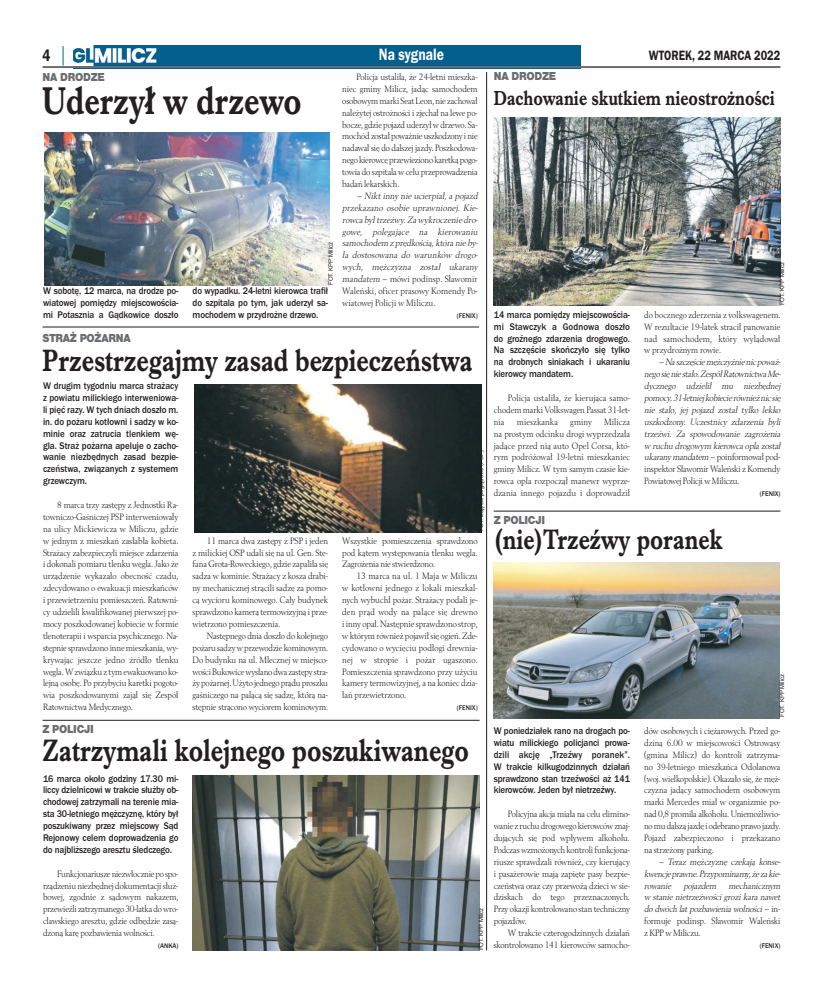
<style>
.page{position:relative;width:823px;height:993px;background:#fff}
.page>*{position:absolute;margin:0;border:0;box-sizing:border-box;transform-origin:0 0}
.t1{font:700 40px "Imprint URWTCE";color:#231f20;scale:.8 1}
.t2{font:700 32px "Imprint URWTCE";color:#231f20;scale:.8 1}
.t3{font:700 29px "Imprint URWTCE";color:#231f20;scale:.8 1}
.t4{font:700 21px "Imprint URWTCE";color:#231f20;scale:.8 1}
.t5{font:17px "Franklin Got URWTCE Dem";color:#fff;scale:.8 1}
.t6{font:17px "Franklin Got URWTCE Dem";color:#231f20;scale:.8 1}
.t7{font:14px "Franklin Got URWTCE Dem";color:#231f20;scale:.8 1}
.t8{font:900 12px "Nimbus San TCE";letter-spacing:-.025em;color:#6c6d70;scale:.9 1}
.t9{font:500 10px/11.9px "Franklin Got URWTCE";letter-spacing:-.01em;color:#231f20;text-align:justify;scale:.9 1}
.t10{font:9.6px/11.9px "Berling TCE";letter-spacing:-.01em;color:#231f20;text-align:justify;scale:.9 1}
.t11{font:italic 9.6px/11.9px "Berling TCE";letter-spacing:-.005em;color:#231f20;scale:.9 1}
.t12{font:9.6px "Berling TCE";letter-spacing:.01em;color:#231f20;scale:.9 1}
.t13{font:500 7px "Franklin Got URWTCE";color:#231f20;scale:.95 1}
.t14{font:6px "Helvetica";letter-spacing:-.005em;color:#231f20}
.s1{font-style:normal}
</style>
<div class="page">
<img style="left:74px;top:46px;width:505px;height:20px">
<hr style="left:43px;top:66px;width:737px;height:2px;background:#6c6d70">
<svg style="left:62px;top:46px;width:1px;height:19px"></svg>
<hr style="left:43px;top:719px;width:436px;height:1px;background:#231f20">
<img style="left:193px;top:775px;width:286px;height:175px">
<img style="left:44px;top:132px;width:285px;height:153px">
<img style="left:194px;top:384px;width:287px;height:148px">
<img style="left:493px;top:117px;width:286px;height:188px">
<img style="left:493px;top:562px;width:286px;height:156px">
<hr style="left:43px;top:326px;width:436px;height:1px;background:#231f20">
<hr style="left:486px;top:72px;width:1px;height:878px;background:#231f20">
<hr style="left:493px;top:510px;width:287px;height:1px;background:#231f20">
<h3 class="t6" style="left:43px;top:45px;width:11px">4</h3>
<h3 class="t5" style="left:378px;top:45px;width:83px">Na sygnale</h3>
<h3 class="t7" style="left:648px;top:47px;width:166px">WTOREK, 22 MARCA 2022</h3>
<p class="t8" style="left:43px;top:69px;width:71px">NA DRODZE</p>
<h1 class="t1" style="left:43px;top:76px;width:325px">Uderzył w drzewo</h1>
<p class="t14" style="left:328px;top:285px;width:44px;rotate:-90deg">FOT. KPP Milicz</p>
<p class="t9" style="left:43px;top:284px;width:152px">W sobotę, 12 marca, na drodze po&shy;wiatowej pomiędzy miejscowościa&shy;mi Potasznia a Gądkowice doszło</p>
<p class="t9" style="left:192px;top:284px;width:152px">do wypadku. 24-letni kierowca trafił do szpitala po tym, jak uderzył sa&shy;mochodem w przydrożne drzewo.</p>
<p class="t10" style="left:342px;top:71px;width:152px;text-indent:14px">Policja ustaliła, że 24-letni mieszka&shy;niec gminy Milicz, jadąc samochodem osobowym marki SeatLeon, nie zachował należytej ostrożności i zjechał na lewe po&shy;bocze, gdzie pojazd uderzył w drzewo. Sa&shy;mochód został poważnieuszkodzony inie nadawał się do dalszej jazdy. Poszkodowa&shy;nego kierowcęprzewieziono karetkąpogo&shy;towia do szpitala w celu przeprowadzenia badań lekarskich.</p>
<p class="t11" style="left:342px;top:189px;width:153px;text-indent:14px">– Nikt inny nie ucierpiał, a pojazd przekazano osobie uprawnionej. Kie&shy;rowca był trzeźwy. Za wykroczenie dro&shy;gowe, polegające na kierowaniu samochodem z prędkością, która nie by&shy;ła dostosowana do warunków drogo&shy;wych, mężczyzna został ukarany mandatem<span class="s1">– mówi podinsp. Sławomir Waleński, oficer prasowy Komendy Po&shy;wiatowej Policji w Miliczu.</span></p>
<p class="t13" style="left:456px;top:311px;width:23px">(FENIX)</p>
<p class="t8" style="left:43px;top:330px;width:99px">STRAŻ POŻARNA</p>
<h2 class="t2" style="left:43px;top:340px;width:539px">Przestrzegajmy zasad bezpieczeństwa</h2>
<p class="t9" style="left:43px;top:379px;width:152px">W drugim tygodniu marca strażacy z powiatu milickiego interweniowa&shy;li pięć razy. W tych dniach doszło m. in. do pożaru kotłowni i sadzy w ko&shy;minie oraz zatrucia tlenkiem wę&shy;gla. Straż pożarna apeluje o zacho&shy;wanie niezbędnych zasad bezpie&shy;czeństwa, związanych z systemem grzewczym.</p>
<p class="t10" style="left:43px;top:498px;width:152px;text-indent:14px">8 marca trzy zastępy z Jednostki Ra&shy;towniczo-Gaśniczej PSP interweniowały na ulicy Mickiewicza w Miliczu, gdzie w jednym z mieszkań zasłabła kobieta.<br>Strażacy zabezpieczyli miejsce zdarzenia i dokonali pomiaru tlenku węgla. Jako że urządzenie wykazało obecność czadu, zdecydowano o ewakuacji mieszkańców i przewietrzeniu pomieszczeń. Ratowni&shy;cy udzielili kwalifikowanej pierwszej po&shy;mocy poszkodowanej kobiecie w formie tlenoterapii i wsparcia psychicznego. Na&shy;stępnie sprawdzono inne mieszkania, wy&shy;krywając jeszcze jedno źródło tlenku węgla. W związku z tym ewakuowano ko&shy;lejną osobę. Po przybyciu karetki pogoto&shy;wia poszkodowanymi zajął się Zespół Ratownictwa Medycznego.</p>
<p class="t10" style="left:192px;top:534px;width:152px;text-indent:14px">11 marca dwa zastępy z PSP i jeden z milickiej OSP udali się na ul. Gen. Ste&shy;fana Grota-Roweckiego, gdzie zapaliła się sadza w kominie. Strażacy z kosza drabi&shy;ny mechanicznej strącili sadzę za pomo&shy;cą wycioru kominowego. Cały budynek sprawdzono kamerą termowizyjną i prze&shy;wietrzono pomieszczenia.</p>
<p class="t10" style="left:192px;top:629px;width:152px;text-indent:14px">Następnego dnia doszło do kolejnego pożaru sadzy w przewodzie kominowym.<br>Do budynku na ul. Mlecznej w miejsco&shy;wościBukowicewysłano dwa zastępy stra&shy;ży pożarnej.Użyto jednego prąduproszku gaśniczego na palącą się sadzę, którą na&shy;stępnie strącono wyciorem kominowym.</p>
<p class="t14" style="left:478px;top:531px;width:83px;rotate:-90deg">FOT. Zdjęcie poglądowe (PSP)</p>
<p class="t10" style="left:342px;top:534px;width:152px">Wszystkie pomieszczenia sprawdzono pod kątem występowania tlenku węgla.<br>Zagrożenia nie stwierdzono.</p>
<p class="t10" style="left:342px;top:570px;width:152px;text-indent:14px">13 marca na ul. 1 Maja w Miliczu w kotłowni jednego z lokali mieszkal&shy;nych wybuchł pożar. Strażacy podali je&shy;den prąd wody na palące się drewno i inny opał. Następnie sprawdzono strop, w którym również pojawił się ogień. Zde&shy;cydowano o wycięciu podłogi drewnia&shy;nej w stropie i pożar ugaszono.<br>Pomieszczenia sprawdzono przy użyciu kamery termowizyjnej, a na koniec dzia&shy;łań przewietrzono.</p>
<p class="t13" style="left:456px;top:703px;width:23px">(FENIX)</p>
<p class="t8" style="left:43px;top:721px;width:59px">Z POLICJI</p>
<h2 class="t2" style="left:43px;top:730px;width:534px">Zatrzymali kolejnego poszukiwanego</h2>
<p class="t9" style="left:43px;top:771px;width:152px">16 marca około godziny 17.30 mi&shy;liccy dzielnicowi w trakcie służby ob&shy;chodowej zatrzymali na terenie mia&shy;sta 30-letniego mężczyznę, który był poszukiwany przez miejscowy Sąd Rejonowy celem doprowadzenia go do najbliższego aresztu śledczego.</p>
<p class="t10" style="left:43px;top:867px;width:152px;text-indent:14px">Funkcjonariuszeniezwłoczniepo spo&shy;rządzeniu niezbędnej dokumentacji służ&shy;bowej, zgodnie z sądowym nakazem, przewieźli zatrzymanego30-latka dowro&shy;cławskiego aresztu, gdzie odbędzie zasą&shy;dzoną karę pozbawienia wolności.</p>
<p class="t13" style="left:158px;top:941px;width:23px">(ANKA)</p>
<p class="t14" style="left:478px;top:950px;width:44px;rotate:-90deg">FOT. KPP Milicz</p>
<p class="t8" style="left:493px;top:69px;width:71px">NA DRODZE</p>
<h3 class="t4" style="left:493px;top:85px;width:353px">Dachowanie skutkiem nieostrożności</h3>
<p class="t9" style="left:493px;top:308px;width:153px">14 marca pomiędzy miejscowościa&shy;mi Stawczyk a Godnowa doszło do groźnego zdarzenia drogowego.<br>Na szczęście skończyło się tylko na drobnych siniakach i ukaraniu kierowcy mandatem.</p>
<p class="t10" style="left:493px;top:391px;width:152px;text-indent:14px">Policja ustaliła, że kierująca samo&shy;chodem marki Volkswagen Passat 31-let&shy;nia</p>
<p class="t10" style="left:493px;top:415px;width:153px;text-indent:110px">Milicza na prostym odcinku drogi wyprzedzała jadące przed nią auto Opel Corsa, któ&shy;rym podróżował 19-letni mieszkaniec gminy Milicz. W tym samym czasie kie&shy;rowca opla rozpoczął manewr wyprze&shy;dzania innego pojazdu i doprowadził</p>
<p class="t12" style="left:516px;top:416px;width:47px">mieszkanka</p>
<p class="t10" style="left:570px;top:415px;width:26px">gminy</p>
<p class="t14" style="left:779px;top:305px;width:44px;rotate:-90deg">FOT. KPP Milicz</p>
<p class="t10" style="left:644px;top:308px;width:153px">do bocznego zderzenia z volkswagenem.<br>W rezultacie 19-latek stracił panowanie nad samochodem, który wylądował w przydrożnym rowie.</p>
<p class="t11" style="left:644px;top:356px;width:154px;text-indent:14px">–Na szczęściemężczyźnienicpoważ&shy;nego się nie stało.ZespółRatownictwaMe&shy;dycznego udzielił mu niezbędnej pomocy.31-letniej kobiecie równieżnic się nie stało, jej pojazd został tylko lekko uszkodzony. Uczestnicy zdarzenia byli trzeźwi. Za spowodowanie zagrożenia w ruchu drogowym kierowca opla został ukarany mandatem<span class="s1">– poinformował pod&shy;inspektor Sławomir Waleński z Komendy Powiatowej Policji w Miliczu.</span></p>
<p class="t13" style="left:759px;top:489px;width:23px">(FENIX)</p>
<p class="t8" style="left:493px;top:513px;width:59px">Z POLICJI</p>
<h3 class="t3" style="left:493px;top:522px;width:288px">(nie)Trzeźwy poranek</h3>
<p class="t14" style="left:779px;top:716px;width:44px;rotate:-90deg">FOT. KPP Milicz</p>
<p class="t9" style="left:493px;top:724px;width:153px">W poniedziałek rano na drogach po&shy;wiatu milickiego policjanci prowa&shy;dzili akcję „Trzeźwy poranek”.<br>W trakcie kilkugodzinnych działań sprawdzono stan trzeźwości aż 141 kierowców. Jeden był nietrzeźwy.</p>
<p class="t10" style="left:493px;top:807px;width:153px;text-indent:14px">Policyjna akcja miała na celu elimino&shy;wanie z ruchudrogowego kierowcówznaj&shy;dujących się pod wpływem alkoholu.<br>Podczas wzmożonych kontroli funkcjona&shy;riusze sprawdzali również, czy kierujący i pasażerowie mają zapięte pasy bezpie&shy;czeństwa oraz czy przewożą dzieci w sie&shy;dziskach do tego przeznaczonych.<br>Przy okazji kontrolowano stan techniczny pojazdów.</p>
<p class="t10" style="left:493px;top:926px;width:153px;text-align:right">W trakcie czterogodzinnych działań skontrolowano 141 kierowców samocho-</p>
<p class="t10" style="left:643px;top:724px;width:153px">dów osobowych i ciężarowych. Przed go&shy;dziną 6.00 w miejscowości Ostrowąsy (gmina Milicz) do kontroli zatrzyma&shy;no 39-letniego mieszkańca Odolanowa (woj. wielkopolskie). Okazało się, że męż&shy;czyzna jadący samochodem osobowym marki Mercedes miał w organizmie po&shy;nad 0,8 promila alkoholu. Uniemożliwio&shy;nomudalszą jazdę i odebranoprawo jazdy.<br>Pojazd zabezpieczono i przekazano na strzeżony parking.</p>
<p class="t11" style="left:643px;top:855px;width:154px;text-indent:14px">– Teraz mężczyznę czekają konse&shy;kwencjeprawne.Przypominamy, że za kie&shy;rowanie pojazdem mechanicznym w stanie nietrzeźwości grozi kara nawet do dwóch lat pozbawienia wolności <span class="s1">– in&shy;formuje podinsp. Sławomir Waleński z KPP w Miliczu.</span></p>
<p class="t13" style="left:759px;top:941px;width:23px">(FENIX)</p>
</div>
